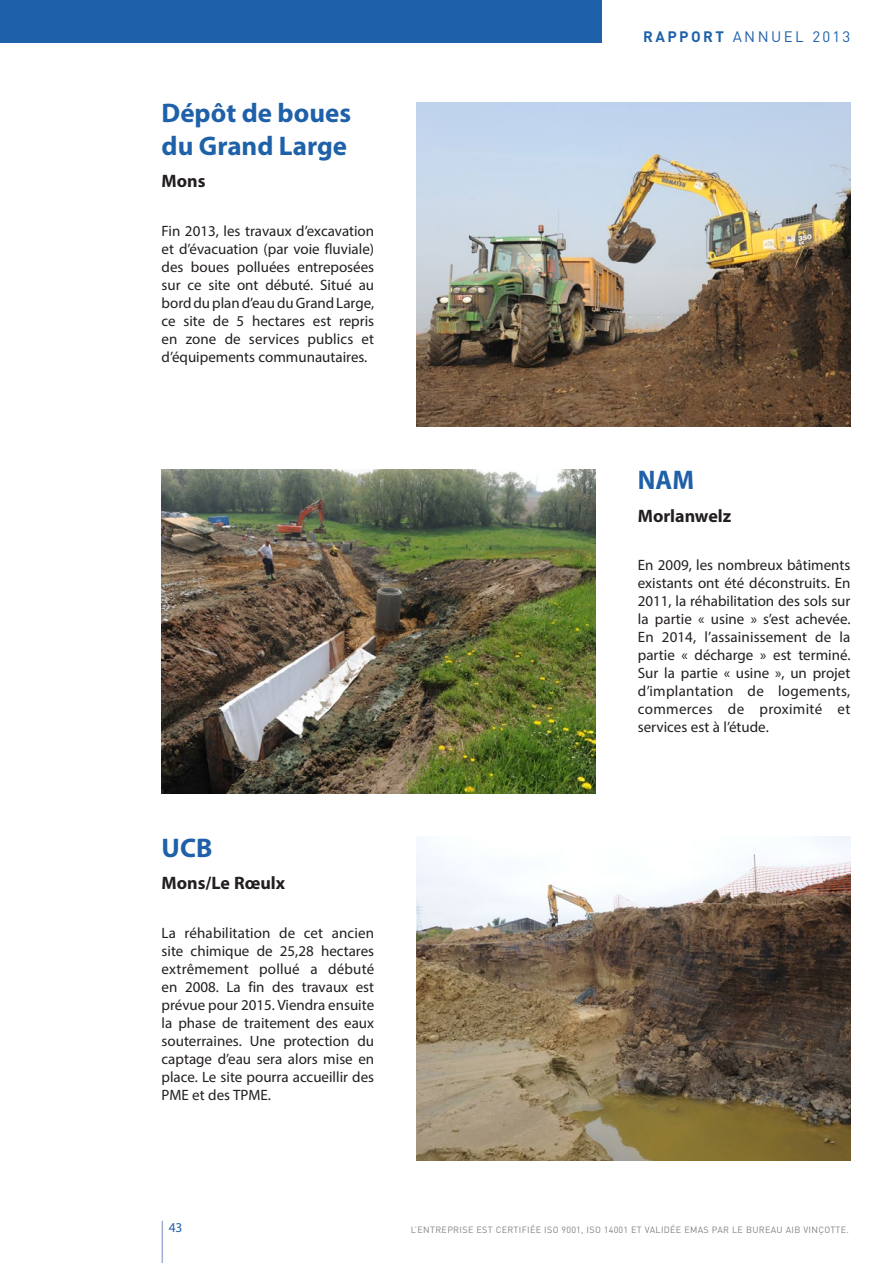
<style>
.page{position:relative;width:893px;height:1263px;background:#fff}
.page>*{position:absolute;margin:0;border:0;box-sizing:border-box;transform-origin:0 0}
.t1{font:700 27px/32.4px "Myriad Pro";color:#1f61a9}
.t2{font:700 27px "Myriad Pro";color:#1f61a9;scale:.95 1}
.t3{font:700 18px "Myriad Pro";color:#231f20}
.t4{font:15px/18px "Myriad Pro";color:#231f20;text-align:justify}
.t5{font:15px "DIN Pro";letter-spacing:.16em;color:#1f61a9}
.t6{font:13.5px "Myriad Pro";color:#1f61a9}
.t7{font:9px "DIN Pro";letter-spacing:.035em;color:#808285}
.s1{font-weight:700}
</style>
<div class="page">
<div style="left:0;top:0;width:602px;height:42px;background:#1f61a9"></div>
<hr style="left:162px;top:1221px;width:1px;height:42px;background:#9faed5">
<img style="left:417px;top:102px;width:433px;height:325px">
<img style="left:162px;top:469px;width:433px;height:325px">
<img style="left:417px;top:836px;width:433px;height:325px">
<h1 class="t1" style="left:162px;top:96px;width:191px">Dépôt de boues du Grand Large</h1>
<p class="t3" style="left:162px;top:169px;width:46px">Mons</p>
<p class="t4" style="left:162px;top:221px;width:214px">Fin 2013, les travaux d’excavation et d’évacuation (par voie fluviale) des boues polluées entreposées sur ce site ont débuté. Situé au bord du plan d’eau du Grand Large, ce site de 5 hectares est repris en zone de services publics et d’équipements communautaires.</p>
<h1 class="t1" style="left:162px;top:830px;width:52px">UCB</h1>
<p class="t3" style="left:162px;top:871px;width:125px">Mons/Le Rœulx</p>
<p class="t4" style="left:162px;top:923px;width:214px">La réhabilitation de cet ancien site chimique de 25,28 hectares extrêmement pollué a débuté en 2008. La fin des travaux est prévue pour 2015. Viendra ensuite la phase de traitement des eaux souterraines. Une protection du captage d’eau sera alors mise en place. Le site pourra accueillir des PME et des TPME.</p>
<p class="t5" style="left:643px;top:27px;width:209px"><span class="s1">RAPPORT</span> ANNUEL 2013</p>
<h1 class="t2" style="left:638px;top:463px;width:61px">NAM</h1>
<p class="t3" style="left:638px;top:504px;width:95px">Morlanwelz</p>
<p class="t4" style="left:638px;top:556px;width:214px">En 2009, les nombreux bâtiments existants ont été déconstruits. En 2011, la réhabilitation des sols sur la partie « usine » s’est achevée.<br>En 2014, l’assainissement de la partie « décharge » est terminé.<br>Sur la partie « usine », un projet d’implantation de logements, commerces de proximité et services est à l’étude.</p>
<p class="t6" style="left:169px;top:1219px;width:15px">43</p>
<p class="t7" style="left:411px;top:1223px;width:381px">L’ENTREPRISE EST CERTIFIÉE ISO 9001, ISO 14001 ET VALIDÉE EMAS PAR LE BUREAU AIBV</p>
<p class="t7" style="left:809px;top:1223px;width:42px">INÇOTTE.</p>
</div>
